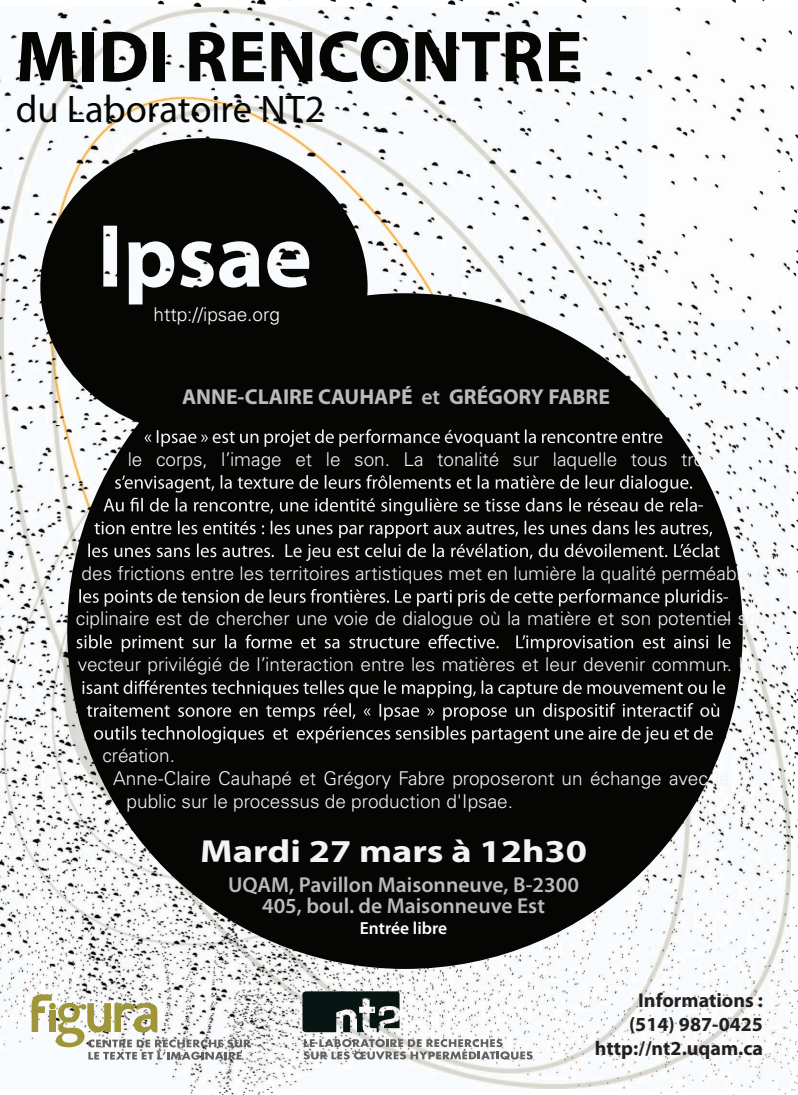
<style>
.page{position:relative;width:798px;height:1095px;background:#fff}
.page>*{position:absolute;margin:0;border:0;box-sizing:border-box;transform-origin:0 0}
.t1{font:700 72.9px "Myriad Pro";color:#050504}
.t2{font:38.6px "Myriad Pro";color:#050504}
.t3{font:700 32px "Myriad Pro";color:#f2f3f4;scale:1.2 1}
.t4{font:600 21.6px/21px "Myriad Pro";color:#babbbe;text-align:center}
.t5{font:700 21.6px "Myriad Pro";color:#babbbe}
.t6{font:700 20px/24px "Myriad Pro";color:#231f20;text-align:right}
.t7{font:300 19px "Univers";color:#f2f3f4}
.t8{font:300 19px "Univers";color:#fff}
.t9{font:600 17.5px "Myriad Pro";color:#fff}
.s1{font-weight:600}
</style>
<div class="page">
<img style="left:190px;top:1060px;width:608px;height:35px">
<img style="left:791px;top:31px;width:7px;height:1029px">
<img style="left:157px;top:0;width:608px;height:8px">
<img style="left:0;top:8px;width:791px;height:1080px">
<svg style="left:40px;top:138px;width:328px;height:297px;fill:#050504"></svg>
<div style="left:67px;top:293px;width:676px;height:676px;background:#050504;border-radius:50%"></div>
<svg style="left:144px;top:429px;width:518px;height:18px"></svg>
<svg style="left:88px;top:475px;width:632px;height:86px"></svg>
<svg style="left:79px;top:589px;width:643px;height:17px"></svg>
<svg style="left:77px;top:634px;width:653px;height:18px"></svg>
<svg style="left:82px;top:680px;width:643px;height:40px"></svg>
<svg style="left:94px;top:726px;width:619px;height:17px"></svg>
<svg style="left:32px;top:994px;width:219px;height:65px"></svg>
<svg style="left:303px;top:1039px;width:230px;height:20px"></svg>
<svg style="left:302px;top:991px;width:97px;height:41px;background:#3f4a47"></svg>
<h1 class="t1" style="left:16px;top:9px;width:569px">MIDI RENCONTRE</h1>
<h2 class="t2" style="left:16px;top:86px;width:310px">du Laboratoire NT2</h2>
<p class="t8" style="left:154px;top:303px;width:128px">http://ipsae.org</p>
<p class="t5" style="left:182px;top:382px;width:429px">ANNE-CLAIRE CAUHAPÉ <span class="s1">et</span> GRÉGORY FABRE</p>
<p class="t7" style="left:128px;top:447px;width:592px">le corps, l’image et le son. La tonalité sur laquelle tous trois</p>
<p class="t7" style="left:698px;top:493px;width:7px">-</p>
<p class="t7" style="left:82px;top:561px;width:693px">des frictions entre les territoires artistiques met en lumière la qualité perméable et</p>
<p class="t7" style="left:723px;top:584px;width:7px">-</p>
<p class="t7" style="left:76px;top:607px;width:694px">ciplinaire est de chercher une voie de dialogue où la matière et son potentiel- sen</p>
<p class="t7" style="left:78px;top:653px;width:691px">vecteur privilégié de l’interaction entre les matières et leur devenir commun.- Util</p>
<p class="t7" style="left:102px;top:744px;width:74px">création.</p>
<p class="t7" style="left:113px;top:767px;width:618px">Anne-Claire Cauhapé et Grégory Fabre proposeront un échange avec le</p>
<p class="t7" style="left:127px;top:789px;width:388px">public sur le processus de production d'Ipsae.</p>
<h3 class="t3" style="left:200px;top:830px;width:324px">Mardi 27 mars à 12h30</h3>
<p class="t4" style="left:228px;top:873px;width:352px">UQAM, Pavillon Maisonneuve, B-2300<br>405, boul. de Maisonneuve Est</p>
<p class="t9" style="left:360px;top:917px;width:89px">Entrée libre</p>
<p class="t6" style="left:595px;top:987px;width:170px">Informations : (514) 987-0425 http://nt2.uqam.ca</p>
</div>
